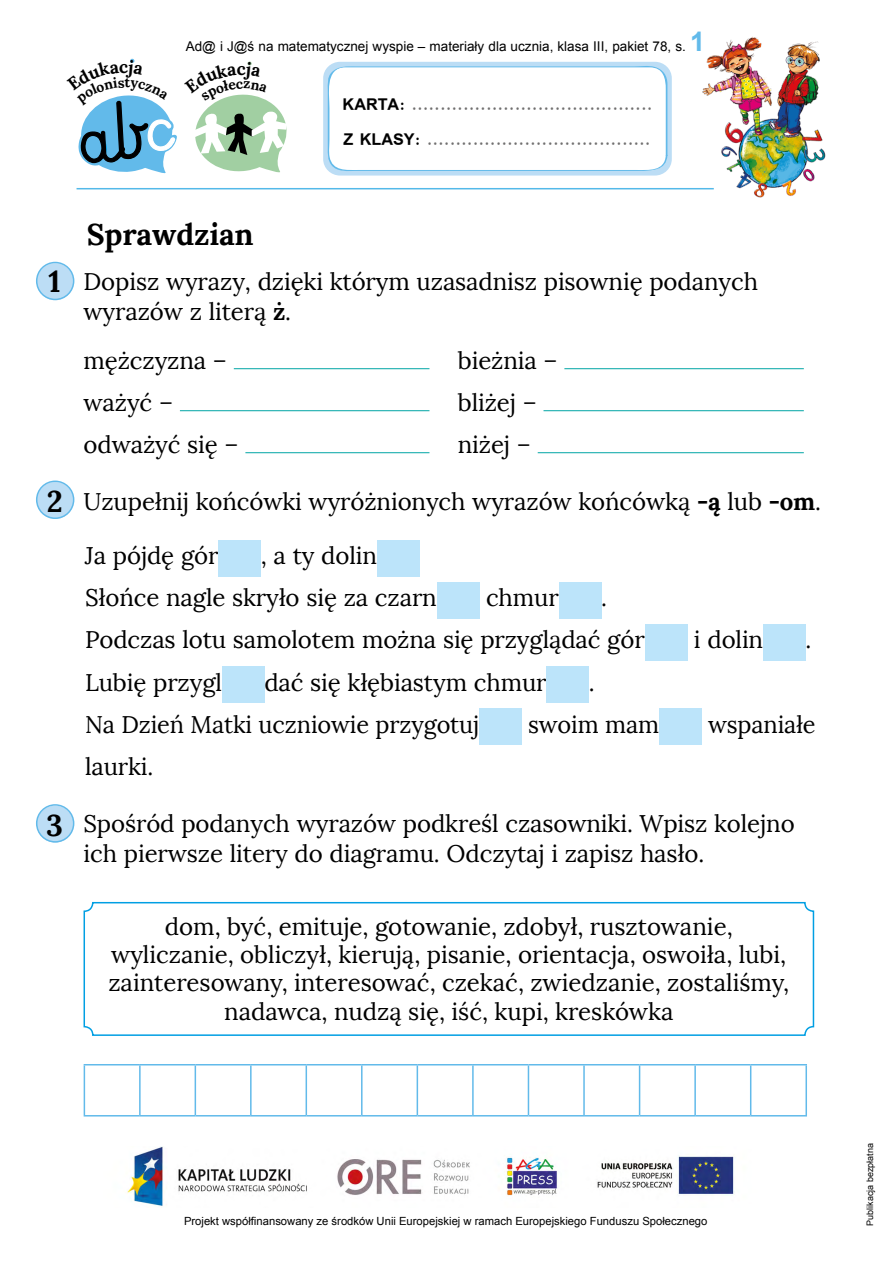
<style>
.page{position:relative;width:893px;height:1263px;background:#fff}
.page>*{position:absolute;margin:0;border:0;box-sizing:border-box;transform-origin:0 0}
.t1{font:700 30px "Lora";letter-spacing:-.005em;color:#000}
.t2{font:24px/42px "Lora";letter-spacing:-.005em;color:#000}
.t3{font:700 18px/35.2px "Simplified Arabic";color:#706f6f}
.t4{font:700 17.55px "Lora";color:#000}
.t5{font:700 13.95px "Lora";color:#000}
.t6{font:13.5px "Arial";color:#000}
.t7{font:11.25px "Arial";color:#000}
.t8{font:9px "Arial";color:#000}
.s1{font-weight:700;font-size:27px;color:#62baea}
.s2{color:#000}
.s3{font-weight:700}
</style>
<div class="page">
<hr style="left:77px;top:188px;width:637px;height:1px;background:#53b9e9">
<img style="left:701px;top:37px;width:125px;height:161px">
<img style="left:127px;top:1146px;width:608px;height:60px">
<hr style="left:234px;top:368px;width:195px;height:1px;background:#00a5a5">
<hr style="left:180px;top:410px;width:249px;height:1px;background:#00a5a5">
<hr style="left:245px;top:452px;width:184px;height:1px;background:#00a5a5">
<hr style="left:564px;top:368px;width:240px;height:1px;background:#00a5a5">
<hr style="left:543px;top:410px;width:261px;height:1px;background:#00a5a5">
<hr style="left:538px;top:452px;width:266px;height:1px;background:#00a5a5">
<div style="left:218px;top:540px;width:43px;height:36px;background:#bce4fa"></div>
<div style="left:377px;top:540px;width:42px;height:36px;background:#bce4fa"></div>
<div style="left:437px;top:582px;width:42px;height:36px;background:#bce4fa"></div>
<div style="left:559px;top:582px;width:42px;height:36px;background:#bce4fa"></div>
<div style="left:645px;top:624px;width:42px;height:36px;background:#bce4fa"></div>
<div style="left:763px;top:624px;width:43px;height:36px;background:#bce4fa"></div>
<div style="left:222px;top:666px;width:42px;height:36px;background:#bce4fa"></div>
<div style="left:547px;top:666px;width:42px;height:36px;background:#bce4fa"></div>
<div style="left:479px;top:708px;width:43px;height:36px;background:#bce4fa"></div>
<div style="left:659px;top:708px;width:43px;height:36px;background:#bce4fa"></div>
<svg style="left:36px;top:262px;width:38px;height:38px"></svg>
<svg style="left:36px;top:480px;width:38px;height:39px"></svg>
<svg style="left:36px;top:804px;width:38px;height:39px"></svg>
<div style="left:323px;top:62px;width:349px;height:114px;background:#bcddf5;border-radius:17px"></div>
<svg style="left:324px;top:65px;width:343px;height:107px;background:#f8fbfe"></svg>
<hr style="left:84px;top:1064px;width:56px;height:1px;background:#62baea">
<hr style="left:84px;top:1065px;width:1px;height:50px;background:#62baea">
<hr style="left:140px;top:1064px;width:55px;height:1px;background:#62baea">
<hr style="left:139px;top:1065px;width:2px;height:50px;background:#62baea">
<hr style="left:195px;top:1064px;width:56px;height:1px;background:#62baea">
<hr style="left:195px;top:1065px;width:1px;height:50px;background:#62baea">
<hr style="left:251px;top:1064px;width:55px;height:1px;background:#62baea">
<hr style="left:250px;top:1065px;width:2px;height:50px;background:#62baea">
<hr style="left:306px;top:1064px;width:56px;height:1px;background:#62baea">
<hr style="left:306px;top:1065px;width:1px;height:50px;background:#62baea">
<hr style="left:362px;top:1064px;width:55px;height:1px;background:#62baea">
<hr style="left:361px;top:1065px;width:2px;height:50px;background:#62baea">
<hr style="left:417px;top:1064px;width:56px;height:1px;background:#62baea">
<hr style="left:417px;top:1065px;width:1px;height:50px;background:#62baea">
<hr style="left:473px;top:1064px;width:55px;height:1px;background:#62baea">
<hr style="left:472px;top:1065px;width:2px;height:50px;background:#62baea">
<hr style="left:528px;top:1064px;width:56px;height:1px;background:#62baea">
<hr style="left:528px;top:1065px;width:1px;height:50px;background:#62baea">
<hr style="left:584px;top:1064px;width:56px;height:1px;background:#62baea">
<hr style="left:583px;top:1065px;width:2px;height:50px;background:#62baea">
<hr style="left:640px;top:1064px;width:55px;height:1px;background:#62baea">
<hr style="left:639px;top:1065px;width:1px;height:50px;background:#62baea">
<hr style="left:695px;top:1064px;width:56px;height:1px;background:#62baea">
<hr style="left:694px;top:1065px;width:2px;height:50px;background:#62baea">
<hr style="left:751px;top:1064px;width:56px;height:1px;background:#62baea">
<hr style="left:750px;top:1065px;width:1px;height:50px;background:#62baea">
<hr style="left:805px;top:1065px;width:2px;height:50px;background:#62baea">
<hr style="left:84px;top:1115px;width:56px;height:1px;background:#62baea">
<hr style="left:140px;top:1115px;width:55px;height:1px;background:#62baea">
<hr style="left:195px;top:1115px;width:56px;height:1px;background:#62baea">
<hr style="left:251px;top:1115px;width:55px;height:1px;background:#62baea">
<hr style="left:306px;top:1115px;width:56px;height:1px;background:#62baea">
<hr style="left:362px;top:1115px;width:55px;height:1px;background:#62baea">
<hr style="left:417px;top:1115px;width:56px;height:1px;background:#62baea">
<hr style="left:473px;top:1115px;width:55px;height:1px;background:#62baea">
<hr style="left:528px;top:1115px;width:56px;height:1px;background:#62baea">
<hr style="left:584px;top:1115px;width:56px;height:1px;background:#62baea">
<hr style="left:640px;top:1115px;width:55px;height:1px;background:#62baea">
<hr style="left:695px;top:1115px;width:56px;height:1px;background:#62baea">
<hr style="left:751px;top:1115px;width:56px;height:1px;background:#62baea">
<div style="left:84px;top:902px;width:730px;height:134px;border:2px solid #009fe3;border-radius:9px"></div>
<svg style="left:78px;top:59px;width:99px;height:115px"></svg>
<svg style="left:195px;top:61px;width:92px;height:112px"></svg>
<p class="t4" style="left:119px;top:55px;width:11px">c</p>
<p class="t6" style="left:186px;top:37px;width:521px">Ad@ i J@ś na matematycznej wyspie – materiały dla ucznia, klasa III, pakiet 78, s. <span class="s1">1</span></p>
<p class="t4" style="left:237px;top:57px;width:11px">c</p>
<p class="t3" style="left:343px;top:87px;width:311px"><span class="s2">KARTA:</span> ..........................................<br><span class="s2">Z KLASY:</span> .......................................</p>
<p class="t1" style="left:49px;top:262px;width:14px">1</p>
<p class="t1" style="left:47px;top:482px;width:17px">2</p>
<p class="t1" style="left:46px;top:806px;width:18px">3</p>
<p class="t1" style="left:87px;top:214px;width:168px">Sprawdzian</p>
<p class="t2" style="left:84px;top:266px;width:676px;line-height:30px">Dopisz wyrazy, dzięki którym uzasadnisz pisownię podanych wyrazów z literą <span class="s3">ż</span>.</p>
<p class="t2" style="left:84px;top:340px;width:157px">mężczyzna – ważyć – odważyć się –</p>
<p class="t2" style="left:458px;top:340px;width:101px">bieżnia – bliżej – niżej –</p>
<p class="t2" style="left:84px;top:481px;width:739px">Uzupełnij końcówki wyróżnionych wyrazów końcówką <span class="s3">-ą</span> lub <span class="s3">-om</span>.</p>
<p class="t5" style="left:116px;top:227px;width:9px">a</p>
<p class="t2" style="left:85px;top:535px;width:135px">Ja pójdę gór</p>
<p class="t2" style="left:85px;top:535px;width:353px;text-indent:176px">, a ty dolin<br>Słońce nagle skryło się za czarn</p>
<p class="t4" style="left:115px;top:552px;width:11px">c</p>
<p class="t2" style="left:486px;top:577px;width:74px">chmur</p>
<p class="t2" style="left:85px;top:577px;width:561px;text-indent:516px">.<br>Podczas lotu samolotem można się przyglądać gór</p>
<p class="t2" style="left:85px;top:661px;width:139px">Lubię przygl</p>
<p class="t2" style="left:264px;top:661px;width:284px">dać się kłębiastym chmur</p>
<p class="t2" style="left:589px;top:661px;width:7px">.</p>
<p class="t2" style="left:694px;top:619px;width:71px">i dolin</p>
<p class="t2" style="left:805px;top:619px;width:7px">.</p>
<p class="t2" style="left:85px;top:703px;width:396px">Na Dzień Matki uczniowie przygotuj</p>
<p class="t2" style="left:528px;top:703px;width:133px">swoim mam</p>
<p class="t2" style="left:708px;top:703px;width:109px">wspaniałe</p>
<p class="t2" style="left:85px;top:745px;width:70px">laurki.</p>
<p class="t2" style="left:83px;top:809px;width:713px;line-height:30px">Spośród podanych wyrazów podkreśl czasowniki. Wpisz kolejno ich pierwsze litery do diagramu. Odczytaj i zapisz hasło.</p>
<p class="t4" style="left:251px;top:905px;width:11px">c</p>
<p class="t2" style="left:108px;top:912px;width:682px;line-height:28.5px;text-align:center">dom, być, emituje, gotowanie, zdobył, rusztowanie, wyliczanie, obliczył, kierują, pisanie, orientacja, oswoiła, lubi, zainteresowany, interesować, czekać, zwiedzanie, zostaliśmy, nadawca, nudzą się, iść, kupi, kreskówka</p>
<p class="t7" style="left:184px;top:1213px;width:525px">Projekt współfinansowany ze środków Unii Europejskiej w ramach Europejskiego Funduszu Społecznego</p>
<p class="t4" style="left:253px;top:1216px;width:11px">c</p>
<p class="t8" style="left:864px;top:1226px;width:84px;rotate:-90deg">Publikacja bezpłatna</p>
</div>
